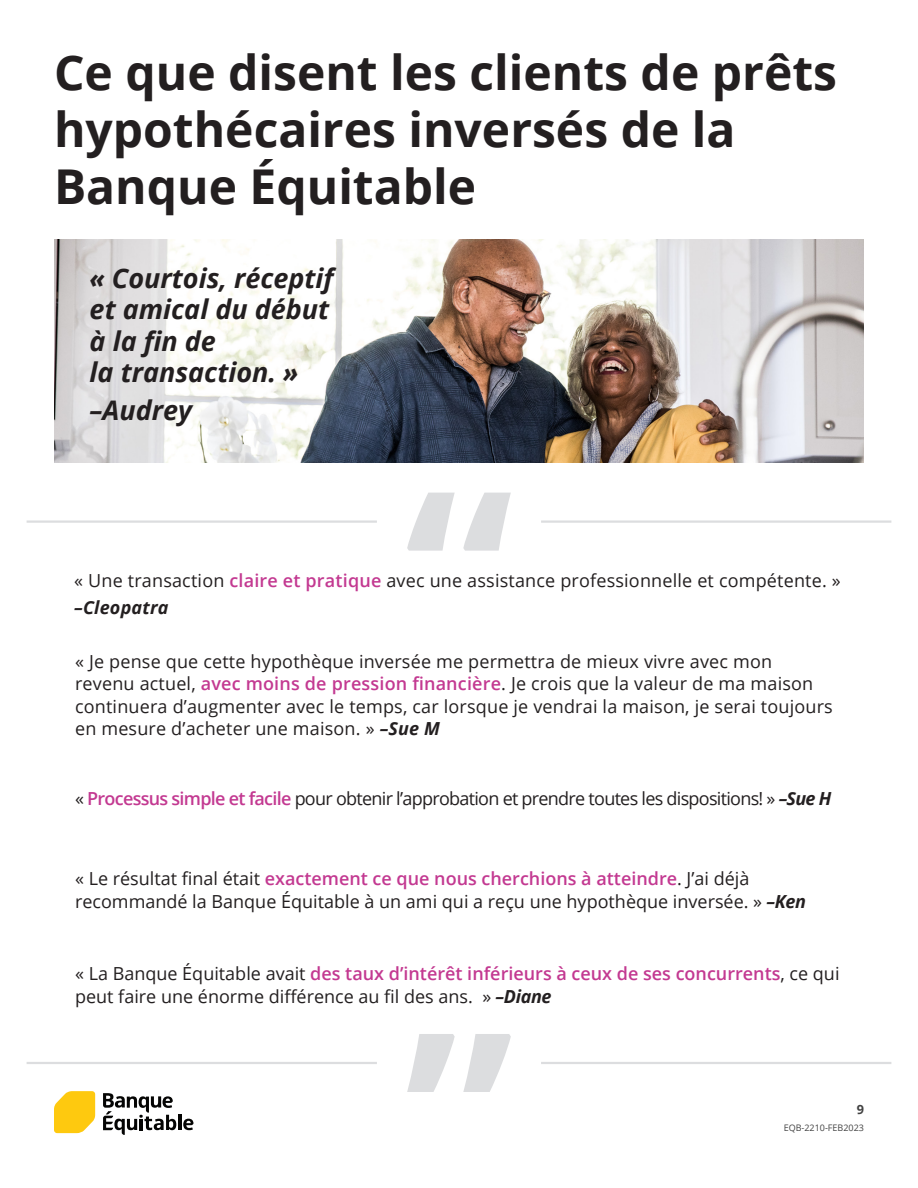
<style>
.page{position:relative;width:918px;height:1188px;background:#fff}
.page>*{position:absolute;margin:0;border:0;box-sizing:border-box;transform-origin:0 0}
.Titles{font:700 48px/57px "Open Sans";color:#231f20}
.t1{font:italic 700 27px/31.5px "Open Sans";color:#231f20}
.Paragraph{font:18px/22.5px "Open Sans";letter-spacing:.01em;color:#231f20}
.Paragraph-2{font:18px "Open Sans";letter-spacing:-.04em;color:#231f20}
.t2{font:700 12.75px "Open Sans";color:#424242}
.t3{font:9px "Open Sans";color:#424242}
.s1{font-weight:600;color:#c33991}
.s2{font-weight:700;font-style:italic}
</style>
<div class="page">
<svg style="left:54px;top:1091px;width:41px;height:42px;background:#fecf2c"></svg>
<svg style="left:183px;top:1119px;width:10px;height:11px"></svg>
<hr style="left:178px;top:1115px;width:3px;height:15px;background:#050504">
<svg style="left:103px;top:1093px;width:73px;height:42px"></svg>
<img style="left:55px;top:240px;width:809px;height:222px">
<svg style="left:407px;top:493px;width:104px;height:58px"></svg>
<hr style="left:27px;top:520px;width:350px;height:3px;background:#dcdddf">
<hr style="left:541px;top:520px;width:350px;height:3px;background:#dcdddf">
<svg style="left:407px;top:1034px;width:104px;height:58px"></svg>
<hr style="left:27px;top:1062px;width:350px;height:2px;background:#dcdddf">
<hr style="left:541px;top:1062px;width:350px;height:2px;background:#dcdddf">
<p class="Titles" style="left:54px;top:42px;width:785px">Ce que disent les clients de prêts hypothécaires inversés de la<br>Banque Équitable</p>
<h3 class="t1" style="left:90px;top:261px;width:246px">« Courtois, réceptif et amical du début à la fin de<br>la transaction. »</h3>
<h3 class="t1" style="left:90px;top:394px;width:104px">–Audrey</h3>
<p class="Paragraph" style="left:74px;top:567px;width:768px;line-height:27px">« Une transaction <span class="s1">claire et pratique</span> avec une assistance professionnelle et compétente. » <span class="s2">–Cleopatra</span></p>
<h3 class="Paragraph" style="left:75px;top:649px;width:759px">« Je pense que cette hypothèque inversée me permettra de mieux vivre avec mon revenu actuel, <span class="s1">avec moins de pression financière</span>. Je crois que la valeur de ma maison continuera d’augmenter avec le temps, car lorsque je vendrai la maison, je serai toujours en mesure d’acheter une maison. » <span class="s2">–Sue M</span></h3>
<h3 class="Paragraph-2" style="left:75px;top:786px;width:758px">« <span class="s1">Processus simple et facile</span> pour obtenir l’approbation et prendre toutes les dispositions! » <span class="s2">–Sue H</span></h3>
<h3 class="Paragraph" style="left:75px;top:867px;width:732px">« Le résultat final était <span class="s1">exactement ce que nous cherchions à atteindre</span>. J’ai déjà recommandé la Banque Équitable à un ami qui a reçu une hypothèque inversée. » <span class="s2">–Ken</span></h3>
<h3 class="Paragraph" style="left:75px;top:962px;width:766px">« La Banque Équitable avait <span class="s1">des taux d’intérêt inférieurs à ceux de ses concurrents</span>, ce qui peut faire une énorme différence au fil des ans. » <span class="s2">–Diane</span></h3>
<p class="t2" style="left:857px;top:1100px;width:9px">9</p>
<p class="t3" style="left:784px;top:1121px;width:82px">EQB-2210-FEB2023</p>
</div>
